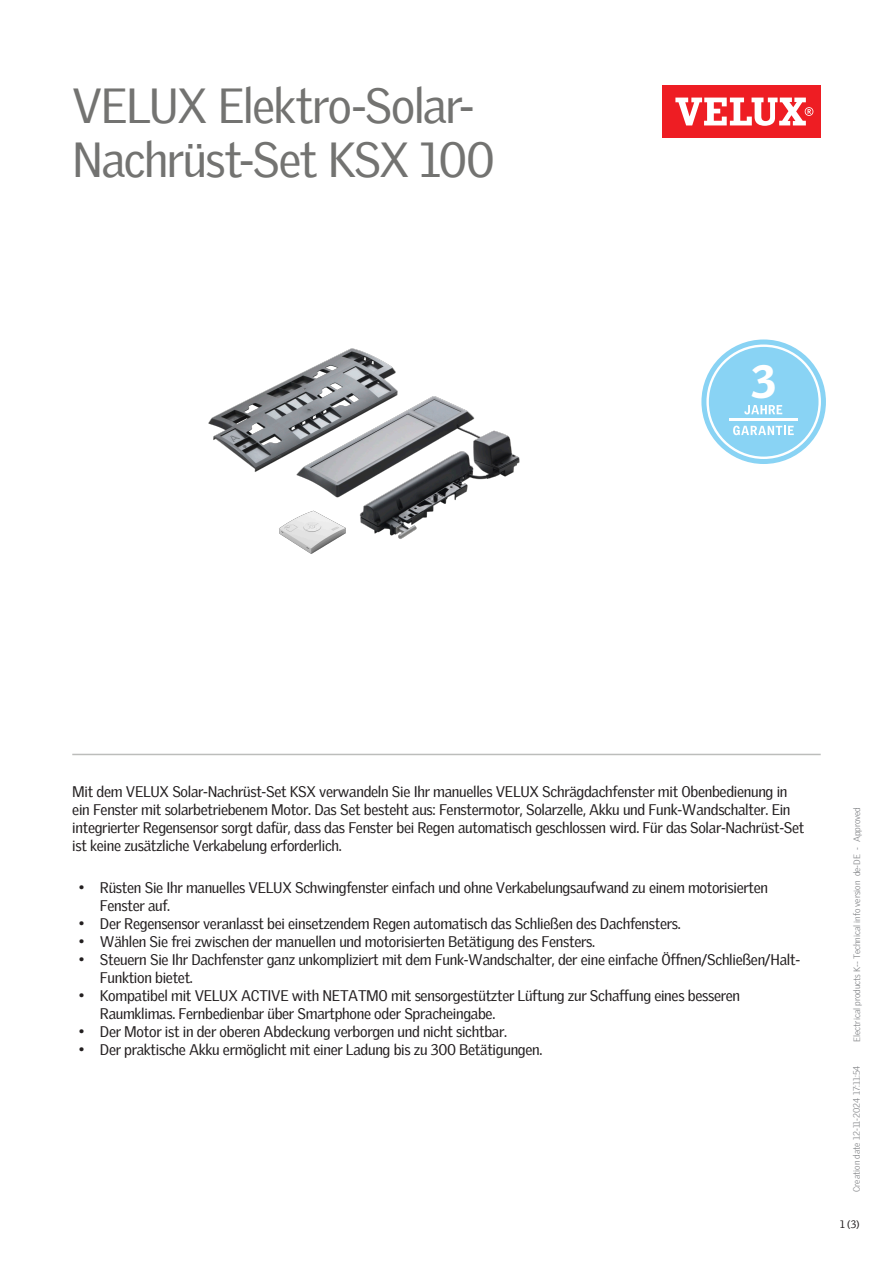
<style>
.page{position:relative;width:893px;height:1263px;background:#fff}
.page>*{position:absolute;margin:0;border:0;box-sizing:border-box;transform-origin:0 0}
.Headline{font:48px/54px "Velux Gothic";letter-spacing:-.035em;color:#737371}
.t1{font:900 45.3px "Velux Gothic";color:#fff}
.Body_Regular{font:15px/18px "Velux Gothic";letter-spacing:-.02em;color:#231f20}
.t2{font:10.5px "Velux Gothic";color:#231f20}
.t3{font:300 9px "Velux Gothic";color:#7c7e81}
</style>
<div class="page">
<div style="left:662px;top:85px;width:159px;height:53px;background:#ee1d23"></div>
<svg style="left:675px;top:98px;width:138px;height:28px"></svg>
<img style="left:208px;top:348px;width:312px;height:206px">
<hr style="left:72px;top:754px;width:749px;height:1px;background:#bcbdbb">
<svg style="left:701px;top:339px;width:125px;height:125px"></svg>
<p class="Headline" style="left:72px;top:74px;width:424px">VELUX Elektro-Solar-<br>Nachrüst-Set KSX 100</p>
<p class="t1" style="left:751px;top:353px;width:26px">3</p>
<p class="Body_Regular" style="left:72px;top:781px;width:734px">Mit dem VELUX Solar-Nachrüst-Set KSX verwandeln Sie Ihr manuelles VELUX Schrägdachfenster mit Obenbedienung in ein Fenster mit solarbetriebenem Motor. Das Set besteht aus: Fenstermotor, Solarzelle, Akku und Funk-Wandschalter. Ein integrierter Regensensor sorgt dafür, dass das Fenster bei Regen automatisch geschlossen wird. Für das Solar-Nachrüst-Set ist keine zusätzliche Verkabelung erforderlich.</p>
<p class="Body_Regular" style="left:100px;top:878px;width:670px;text-indent:-21px">• Rüsten Sie Ihr manuelles VELUX Schwingfenster einfach und ohne Verkabelungsaufwand zu einem motorisierten<br>Fenster auf.</p>
<p class="Body_Regular" style="left:79px;top:914px;width:604px">• Der Regensensor veranlasst bei einsetzendem Regen automatisch das Schließen des Dachfensters.</p>
<p class="Body_Regular" style="left:79px;top:932px;width:518px">• Wählen Sie frei zwischen der manuellen und motorisierten Betätigung des Fensters.</p>
<p class="Body_Regular" style="left:100px;top:950px;width:702px;text-indent:-21px">• Steuern Sie Ihr Dachfenster ganz unkompliziert mit dem Funk-Wandschalter, der eine einfache Öffnen/Schließen/Halt-<br>Funktion bietet.</p>
<p class="Body_Regular" style="left:100px;top:986px;width:642px;text-indent:-21px">• Kompatibel mit VELUX ACTIVE with NETATMO mit sensorgestützter Lüftung zur Schaffung eines besseren<br>Raumklimas. Fernbedienbar über Smartphone oder Spracheingabe.</p>
<p class="Body_Regular" style="left:79px;top:1022px;width:430px">• Der Motor ist in der oberen Abdeckung verborgen und nicht sichtbar.</p>
<p class="Body_Regular" style="left:79px;top:1040px;width:465px">• Der praktische Akku ermöglicht mit einer Ladung bis zu 300 Betätigungen.</p>
<p class="t3" style="left:850px;top:1042px;width:236px;rotate:-90deg">Electrical products K-- Technical info version de-DE - Approved</p>
<p class="t3" style="left:850px;top:1192px;width:128px;rotate:-90deg">Creation date 12-11-2024 17:11:54</p>
<p class="t2" style="left:840px;top:1216px;width:21px">1 (3)</p>
</div>
